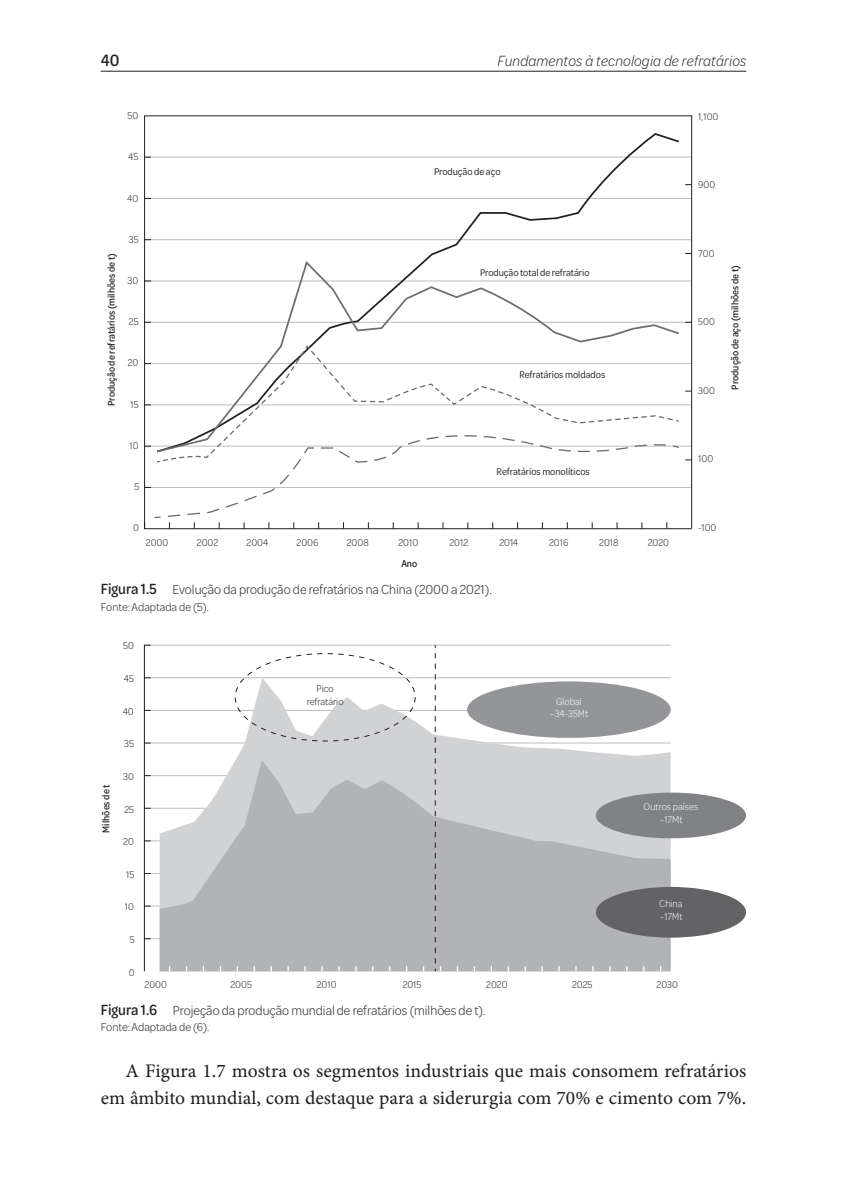
<style>
.page{position:relative;width:847px;height:1194px;background:#fff}
.page>*{position:absolute;margin:0;border:0;box-sizing:border-box;transform-origin:0 0}
.t1{font:19.25px/26.2px "Minion Pro Capt";color:#231f20;text-align:right}
.t2{font:500 17.5px "Omnes Cond";color:#231f20}
.t3{font:italic 300 15.75px "Omnes Cond";letter-spacing:.01em;color:#231f20}
.t4{font:300 14px "Omnes Cond";color:#231f20}
.t5{font:300 12.25px "Omnes Cond";color:#231f20}
.t6{font:300 10.5px/12.6px "Omnes Cond";color:#231f20;text-align:center}
.t7{font:10.5px "Omnes Cond";color:#231f20}
.t8{font:500 10.5px "Omnes Cond";color:#231f20}
.t9{font:300 10.5px/12.6px "Omnes Cond";color:#fff;text-align:center}
.s1{font-weight:500;font-size:15.75px}
</style>
<div class="page">
<hr style="left:101px;top:71px;width:645px;height:1px;background:#231f20">
<svg style="left:144px;top:115px;width:548px;height:229px"></svg>
<svg style="left:144px;top:344px;width:548px;height:185px"></svg>
<hr style="left:144px;top:644px;width:526px;height:1px;background:#bcbdc0">
<hr style="left:144px;top:677px;width:526px;height:1px;background:#bcbdc0">
<hr style="left:144px;top:710px;width:526px;height:1px;background:#bcbdc0">
<hr style="left:144px;top:742px;width:526px;height:1px;background:#bcbdc0">
<hr style="left:144px;top:775px;width:526px;height:1px;background:#bcbdc0">
<hr style="left:144px;top:807px;width:526px;height:1px;background:#bcbdc0">
<hr style="left:144px;top:840px;width:526px;height:1px;background:#bcbdc0">
<hr style="left:144px;top:873px;width:526px;height:1px;background:#bcbdc0">
<hr style="left:144px;top:905px;width:526px;height:1px;background:#bcbdc0">
<hr style="left:144px;top:938px;width:526px;height:1px;background:#bcbdc0">
<svg style="left:160px;top:677px;width:510px;height:83px"></svg>
<svg style="left:160px;top:760px;width:510px;height:211px;background:#bdbec1"></svg>
<svg style="left:143px;top:644px;width:8px;height:328px"></svg>
<div style="left:595px;top:792px;width:150px;height:46px;background:#808285;border-radius:50%"></div>
<div style="left:467px;top:681px;width:203px;height:57px;background:#939598;border-radius:50%"></div>
<div style="left:595px;top:887px;width:150px;height:50px;background:#636366;border-radius:50%"></div>
<svg style="left:434px;top:653px;width:7px;height:318px"></svg>
<h2 class="t2" style="left:101px;top:49px;width:20px">40</h2>
<h3 class="t3" style="left:497px;top:51px;width:250px">Fundamentos à tecnologia de refratários</h3>
<p class="t6" style="left:128px;top:109px;width:12px">50</p>
<p class="t6" style="left:128px;top:150px;width:12px">45</p>
<p class="t6" style="left:127px;top:191px;width:13px">40</p>
<p class="t7" style="left:434px;top:165px;width:68px">Produção de aço</p>
<p class="t6" style="left:698px;top:109px;width:22px">1,100</p>
<p class="t6" style="left:698px;top:178px;width:19px">900</p>
<p class="t8" style="left:104px;top:406px;width:154px;rotate:-90deg">Produção de refratários (milhões de t)</p>
<p class="t6" style="left:129px;top:232px;width:11px">35</p>
<p class="t6" style="left:127px;top:274px;width:12px">30</p>
<p class="t6" style="left:129px;top:315px;width:11px">25</p>
<p class="t6" style="left:128px;top:356px;width:12px">20</p>
<p class="t6" style="left:130px;top:397px;width:10px">15</p>
<p class="t7" style="left:480px;top:265px;width:111px">Produção total de refratário</p>
<p class="t7" style="left:519px;top:368px;width:87px">Refratários moldados</p>
<p class="t6" style="left:129px;top:438px;width:11px">10</p>
<p class="t6" style="left:134px;top:479px;width:6px">5</p>
<p class="t6" style="left:133px;top:521px;width:7px">0</p>
<p class="t7" style="left:496px;top:464px;width:94px">Refratários monolíticos</p>
<p class="t6" style="left:146px;top:535px;width:24px">2000</p>
<p class="t6" style="left:197px;top:535px;width:23px">2002</p>
<p class="t6" style="left:246px;top:535px;width:23px">2004</p>
<p class="t6" style="left:296px;top:535px;width:23px">2006</p>
<p class="t6" style="left:346px;top:535px;width:23px">2008</p>
<p class="t6" style="left:398px;top:535px;width:21px">2010</p>
<p class="t6" style="left:449px;top:535px;width:20px">2012</p>
<p class="t6" style="left:499px;top:535px;width:20px">2014</p>
<p class="t6" style="left:549px;top:535px;width:21px">2016</p>
<p class="t6" style="left:599px;top:535px;width:21px">2018</p>
<p class="t6" style="left:647px;top:535px;width:23px">2020</p>
<p class="t8" style="left:401px;top:556px;width:18px">Ano</p>
<h3 class="t4" style="left:101px;top:580px;width:392px"><span class="s1">Figura 1.5</span> Evolução da produção de refratários na China (2000 a 2021).</h3>
<p class="t5" style="left:101px;top:599px;width:110px">Fonte: Adaptada de (5).</p>
<p class="t6" style="left:123px;top:639px;width:12px">50</p>
<p class="t6" style="left:124px;top:671px;width:12px">45</p>
<p class="t6" style="left:123px;top:704px;width:13px">40</p>
<p class="t6" style="left:124px;top:737px;width:11px">35</p>
<p class="t6" style="left:123px;top:769px;width:12px">30</p>
<p class="t6" style="left:306px;top:682px;width:38px">Pico refratário</p>
<p class="t9" style="left:549px;top:694px;width:40px">Global ~34-35Mt</p>
<p class="t6" style="left:698px;top:246px;width:18px">700</p>
<p class="t6" style="left:698px;top:315px;width:18px">500</p>
<p class="t6" style="left:698px;top:383px;width:18px">300</p>
<p class="t6" style="left:698px;top:452px;width:17px">100</p>
<p class="t6" style="left:698px;top:520px;width:20px">-100</p>
<p class="t8" style="left:99px;top:832px;width:50px;rotate:-90deg">Milhões de t</p>
<p class="t6" style="left:124px;top:802px;width:11px">25</p>
<p class="t6" style="left:123px;top:835px;width:12px">20</p>
<p class="t6" style="left:126px;top:867px;width:10px">15</p>
<p class="t6" style="left:125px;top:900px;width:11px">10</p>
<p class="t6" style="left:130px;top:932px;width:6px">5</p>
<p class="t6" style="left:129px;top:965px;width:7px">0</p>
<p class="t9" style="left:643px;top:800px;width:56px">Outros países ~17Mt</p>
<p class="t9" style="left:659px;top:897px;width:25px;text-align:left">China ~17Mt</p>
<p class="t6" style="left:145px;top:977px;width:24px">2000</p>
<p class="t6" style="left:230px;top:977px;width:23px">2005</p>
<p class="t6" style="left:316px;top:977px;width:21px">2010</p>
<p class="t6" style="left:402px;top:977px;width:20px">2015</p>
<p class="t6" style="left:486px;top:977px;width:23px">2020</p>
<p class="t6" style="left:572px;top:977px;width:22px">2025</p>
<p class="t6" style="left:656px;top:977px;width:23px">2030</p>
<p class="t8" style="left:727px;top:389px;width:126px;rotate:-90deg">Produção de aço (milhões de t)</p>
<h3 class="t4" style="left:101px;top:1001px;width:386px"><span class="s1">Figura 1.6</span> Projeção da produção mundial de refratários (milhões de t).</h3>
<p class="t5" style="left:101px;top:1019px;width:110px">Fonte: Adaptada de (6).</p>
<h1 class="t1" style="left:101px;top:1058px;width:646px">A Figura 1.7 mostra os segmentos industriais que mais consomem refratários em âmbito mundial, com destaque para a siderurgia com 70% e cimento com 7%.</h1>
</div>
